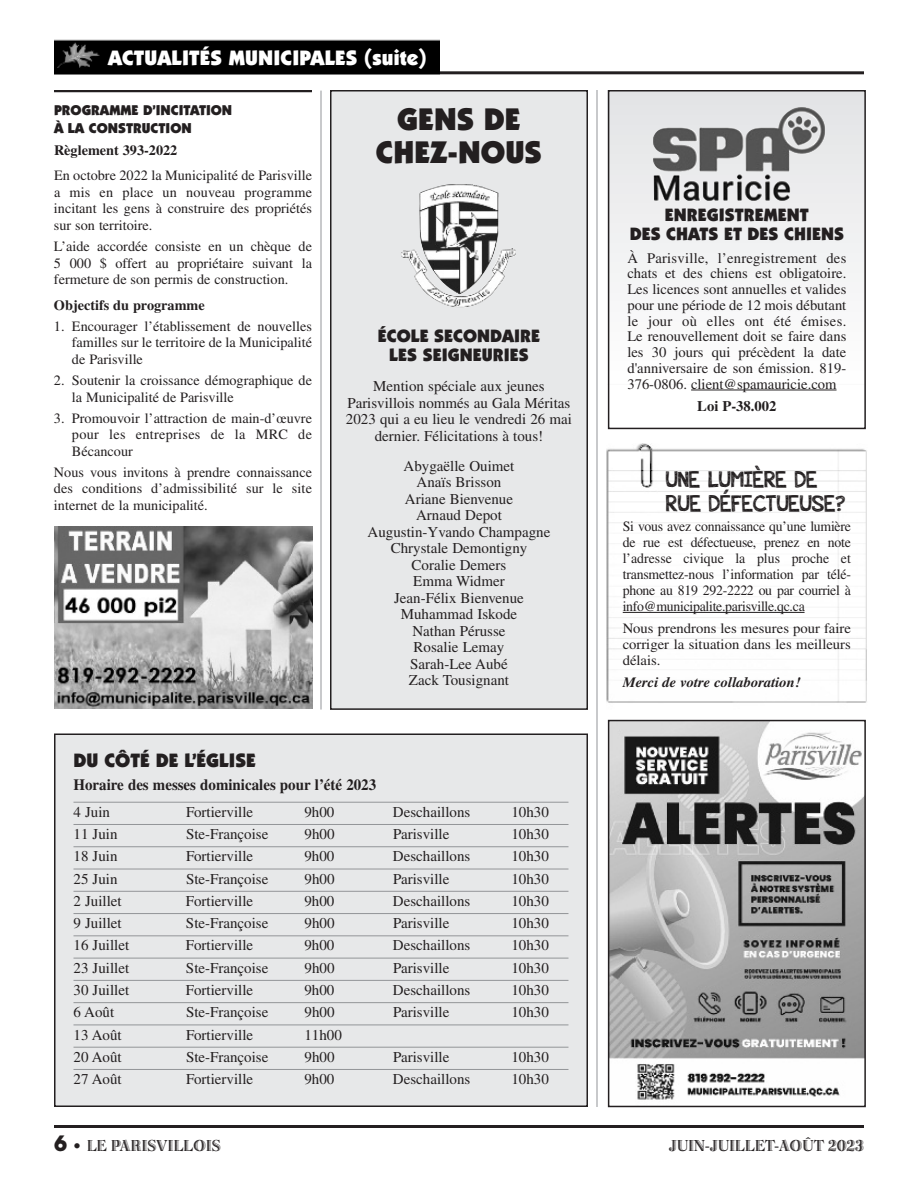
<style>
.page{position:relative;width:918px;height:1188px;background:#fff}
.page>*{position:absolute;margin:0;border:0;box-sizing:border-box;transform-origin:0 0}
.t1{font:900 31.5px/33px "Itc Kabel";color:#231f20;text-align:center}
.t2{font:22.2px/23.9px "appleberry";color:#231f20}
.t3{font:900 21px "Itc Kabel";letter-spacing:.005em;color:#fff}
.t4{font:900 19.5px "Itc Kabel";color:#231f20}
.t5{font:900 18px/19.5px "Itc Kabel";color:#231f20;text-align:center}
.t6{font:16.5px "Bertie Plain";color:#231f20}
.t7{font:700 15.75px "Times";color:#231f20;scale:.95 1}
.t8{font:15px/16.5px "Times";color:#231f20;text-align:center}
.t9{font:14.7px/15.8px "Times";color:#231f20;text-align:justify}
.t10{font:700 14.7px "Times";color:#231f20}
.t11{font:14.25px/16.5px "Times";color:#231f20;text-align:justify}
.t12{font:700 14.25px "Times";color:#231f20}
.t13{font:900 14.25px/18.5px "Itc Kabel";color:#231f20}
.t14{font:italic 700 14.25px "Times";color:#231f20}
.s1{font-family:"Avant Garde";font-weight:700;font-size:21px}
.s2{font-family:"Frutiger";font-weight:900;font-style:italic;font-size:15px}
</style>
<div class="page">
<hr style="left:54px;top:1125px;width:810px;height:3px;background:#231f20">
<hr style="left:54px;top:71px;width:810px;height:3px;background:#231f20">
<img style="left:54px;top:39px;width:386px;height:36px">
<hr style="left:597px;top:90px;width:1px;height:1017px;background:#939598">
<hr style="left:321px;top:91px;width:1px;height:619px;background:#939598">
<div style="left:55px;top:734px;width:532px;height:372px;background:#e7e8e9"></div>
<div style="left:54px;top:734px;width:534px;height:373px;border:2px solid #231f20"></div>
<hr style="left:74px;top:802px;width:494px;height:1px;background:#939598">
<hr style="left:74px;top:824px;width:494px;height:1px;background:#939598">
<hr style="left:74px;top:846px;width:494px;height:1px;background:#939598">
<hr style="left:74px;top:869px;width:494px;height:1px;background:#939598">
<hr style="left:74px;top:891px;width:494px;height:1px;background:#939598">
<hr style="left:74px;top:913px;width:494px;height:1px;background:#939598">
<hr style="left:74px;top:935px;width:494px;height:1px;background:#939598">
<hr style="left:74px;top:958px;width:494px;height:1px;background:#939598">
<hr style="left:74px;top:980px;width:494px;height:1px;background:#939598">
<hr style="left:74px;top:1002px;width:494px;height:1px;background:#939598">
<hr style="left:74px;top:1025px;width:494px;height:1px;background:#939598">
<hr style="left:74px;top:1047px;width:494px;height:1px;background:#939598">
<hr style="left:74px;top:1069px;width:494px;height:1px;background:#939598">
<img style="left:606px;top:444px;width:261px;height:259px">
<hr style="left:623px;top:612px;width:182px;height:1px;background:#231f20">
<img style="left:611px;top:93px;width:252px;height:189px">
<div style="left:608px;top:90px;width:258px;height:339px;border:2px solid #231f20"></div>
<hr style="left:691px;top:390px;width:146px;height:1px;background:#231f20">
<img style="left:611px;top:723px;width:252px;height:377px">
<div style="left:608px;top:720px;width:258px;height:387px;border:2px solid #231f20"></div>
<img style="left:654px;top:107px;width:171px;height:94px">
<hr style="left:54px;top:90px;width:258px;height:2px;background:#231f20">
<div style="left:331px;top:91px;width:256px;height:618px;background:#e7e8e9"></div>
<div style="left:330px;top:90px;width:258px;height:620px;border:2px solid #231f20"></div>
<img style="left:54px;top:526px;width:258px;height:182px">
<img style="left:419px;top:184px;width:97px;height:122px">
<h3 class="t3" style="left:108px;top:50px;width:320px">ACTUALITÉS MUNICIPALES (suite)</h3>
<p class="t13" style="left:54px;top:102px;width:180px">PROGRAMME D’INCITATION<br>À LA CONSTRUCTION</p>
<p class="t12" style="left:54px;top:145px;width:125px">Règlement 393-2022</p>
<p class="t11" style="left:54px;top:169px;width:260px">En octobre 2022 la Municipalité de Parisville a mis en place un nouveau programme incitant les gens à construire des propriétés sur son territoire.</p>
<p class="t11" style="left:54px;top:239px;width:260px">L’aide accordée consiste en un chèque de 5 000 $ offert au propriétaire suivant la fermeture de son permis de construction.</p>
<p class="t12" style="left:54px;top:300px;width:152px">Objectifs du programme</p>
<p class="t11" style="left:72px;top:319px;width:242px;text-indent:-18px">1. Encourager l’établissement de nouvelles familles sur le territoire de la Municipalité de Parisville</p>
<p class="t11" style="left:72px;top:373px;width:242px;text-indent:-18px">2. Soutenir la croissance démographique de la Municipalité de Parisville</p>
<p class="t11" style="left:72px;top:411px;width:242px;text-indent:-18px">3. Promouvoir l’attraction de main-d’œuvre pour les entreprises de la MRC de Bécancour</p>
<p class="t11" style="left:54px;top:465px;width:260px">Nous vous invitons à prendre connaissance des conditions d’admissibilité sur le site internet de la municipalité.</p>
<h1 class="t1" style="left:376px;top:106px;width:168px">GENS DE<br>CHEZ-NOUS</h1>
<p class="t5" style="left:378px;top:327px;width:164px">ÉCOLE SECONDAIRE<br>LES SEIGNEURIES</p>
<p class="t8" style="left:346px;top:379px;width:228px">Mention spéciale aux jeunes<br>Parisvillois nommés au Gala Méritas<br>2023 qui a eu lieu le vendredi 26 mai dernier. Félicitations à tous!</p>
<p class="t8" style="left:368px;top:459px;width:184px">Abygaëlle Ouimet<br>Anaïs Brisson<br>Ariane Bienvenue<br>Arnaud Depot<br>Augustin-Yvando Champagne<br>Chrystale Demontigny<br>Coralie Demers<br>Emma Widmer<br>Jean-Félix Bienvenue<br>Muhammad Iskode<br>Nathan Pérusse<br>Rosalie Lemay<br>Sarah-Lee Aubé<br>Zack Tousignant</p>
<h3 class="t4" style="left:74px;top:753px;width:184px">DU CÔTÉ DE L’ÉGLISE</h3>
<p class="t7" style="left:74px;top:779px;width:320px">Horaire des messes dominicales pour l’été 2023</p>
<p class="t8" style="left:74px;top:805px;width:38px">4 Juin</p>
<p class="t8" style="left:186px;top:805px;width:69px">Fortierville</p>
<p class="t8" style="left:304px;top:805px;width:31px">9h00</p>
<p class="t8" style="left:393px;top:805px;width:79px">Deschaillons</p>
<p class="t8" style="left:511px;top:805px;width:39px">10h30</p>
<p class="t8" style="left:74px;top:827px;width:46px">11 Juin</p>
<p class="t8" style="left:186px;top:827px;width:84px">Ste-Françoise</p>
<p class="t8" style="left:305px;top:827px;width:31px">9h00</p>
<p class="t8" style="left:393px;top:827px;width:58px">Parisville</p>
<p class="t8" style="left:511px;top:827px;width:39px">10h30</p>
<p class="t8" style="left:74px;top:850px;width:46px">18 Juin</p>
<p class="t8" style="left:186px;top:850px;width:69px">Fortierville</p>
<p class="t8" style="left:304px;top:850px;width:31px">9h00</p>
<p class="t8" style="left:393px;top:850px;width:79px">Deschaillons</p>
<p class="t8" style="left:511px;top:850px;width:39px">10h30</p>
<p class="t8" style="left:74px;top:872px;width:46px">25 Juin</p>
<p class="t8" style="left:186px;top:872px;width:84px">Ste-Françoise</p>
<p class="t8" style="left:305px;top:872px;width:31px">9h00</p>
<p class="t8" style="left:393px;top:872px;width:58px">Parisville</p>
<p class="t8" style="left:511px;top:872px;width:39px">10h30</p>
<p class="t8" style="left:74px;top:894px;width:50px">2 Juillet</p>
<p class="t8" style="left:186px;top:894px;width:69px">Fortierville</p>
<p class="t8" style="left:304px;top:894px;width:31px">9h00</p>
<p class="t8" style="left:393px;top:894px;width:79px">Deschaillons</p>
<p class="t8" style="left:511px;top:894px;width:39px">10h30</p>
<p class="t8" style="left:74px;top:916px;width:50px">9 Juillet</p>
<p class="t8" style="left:186px;top:916px;width:84px">Ste-Françoise</p>
<p class="t8" style="left:304px;top:916px;width:31px">9h00</p>
<p class="t8" style="left:393px;top:916px;width:58px">Parisville</p>
<p class="t8" style="left:511px;top:916px;width:39px">10h30</p>
<p class="t8" style="left:74px;top:939px;width:57px">16 Juillet</p>
<p class="t8" style="left:186px;top:939px;width:69px">Fortierville</p>
<p class="t8" style="left:304px;top:939px;width:31px">9h00</p>
<p class="t8" style="left:393px;top:939px;width:79px">Deschaillons</p>
<p class="t8" style="left:511px;top:939px;width:39px">10h30</p>
<p class="t8" style="left:74px;top:961px;width:57px">23 Juillet</p>
<p class="t8" style="left:186px;top:961px;width:84px">Ste-Françoise</p>
<p class="t8" style="left:304px;top:961px;width:31px">9h00</p>
<p class="t8" style="left:393px;top:961px;width:58px">Parisville</p>
<p class="t8" style="left:511px;top:961px;width:39px">10h30</p>
<p class="t8" style="left:74px;top:983px;width:57px">30 Juillet</p>
<p class="t8" style="left:186px;top:983px;width:69px">Fortierville</p>
<p class="t8" style="left:304px;top:983px;width:31px">9h00</p>
<p class="t8" style="left:393px;top:983px;width:79px">Deschaillons</p>
<p class="t8" style="left:511px;top:983px;width:39px">10h30</p>
<p class="t8" style="left:74px;top:1006px;width:42px">6 Août</p>
<p class="t8" style="left:186px;top:1006px;width:84px">Ste-Françoise</p>
<p class="t8" style="left:305px;top:1006px;width:31px">9h00</p>
<p class="t8" style="left:393px;top:1006px;width:58px">Parisville</p>
<p class="t8" style="left:511px;top:1006px;width:39px">10h30</p>
<p class="t8" style="left:74px;top:1028px;width:50px">13 Août</p>
<p class="t8" style="left:186px;top:1028px;width:69px">Fortierville</p>
<p class="t8" style="left:304px;top:1028px;width:39px">11h00</p>
<p class="t8" style="left:74px;top:1050px;width:50px">20 Août</p>
<p class="t8" style="left:186px;top:1050px;width:84px">Ste-Françoise</p>
<p class="t8" style="left:305px;top:1050px;width:31px">9h00</p>
<p class="t8" style="left:393px;top:1050px;width:58px">Parisville</p>
<p class="t8" style="left:511px;top:1050px;width:39px">10h30</p>
<p class="t8" style="left:74px;top:1072px;width:50px">27 Août</p>
<p class="t8" style="left:186px;top:1072px;width:69px">Fortierville</p>
<p class="t8" style="left:304px;top:1072px;width:31px">9h00</p>
<p class="t8" style="left:393px;top:1072px;width:79px">Deschaillons</p>
<p class="t8" style="left:511px;top:1072px;width:39px">10h30</p>
<p class="t5" style="left:630px;top:206px;width:216px">ENREGISTREMENT<br>DES CHATS ET DES CHIENS</p>
<p class="t9" style="left:627px;top:251px;width:221px">À Parisville, l’enregistrement des chats et des chiens est obligatoire.<br>Les licences sont annuelles et valides pour une période de 12 mois débutant le jour où elles ont été émises.<br>Le renouvellement doit se faire dans les 30 jours qui précèdent la date d'anniversaire de son émission. 819- 376-0806. client@spamauricie.com</p>
<p class="t10" style="left:697px;top:401px;width:81px">Loi P-38.002</p>
<h2 class="t2" style="left:666px;top:470px;width:181px">UNE LUMIÈRE DE<br>RUE DÉFECTUEUSE?</h2>
<p class="t11" style="left:623px;top:519px;width:230px;line-height:16px">Si vous avez connaissance qu’une lumière de rue est défectueuse, prenez en note l’adresse civique la plus proche et transmettez-nous l’information par télé&shy;phone au 819 292-2222 ou par courriel à info@municipalite.parisville.qc.ca</p>
<p class="t11" style="left:623px;top:622px;width:230px;line-height:16px">Nous prendrons les mesures pour faire corriger la situation dans les meilleurs délais.</p>
<p class="t14" style="left:623px;top:677px;width:180px">Merci de votre collaboration!</p>
<p class="t6" style="left:54px;top:1140px;width:168px"><span class="s1">6</span> <span class="s2">•</span> LE PARISVILLOIS</p>
<p class="t6" style="left:669px;top:1140px;width:196px">JUIN-JUILLET-AOÛT 2023</p>
</div>
